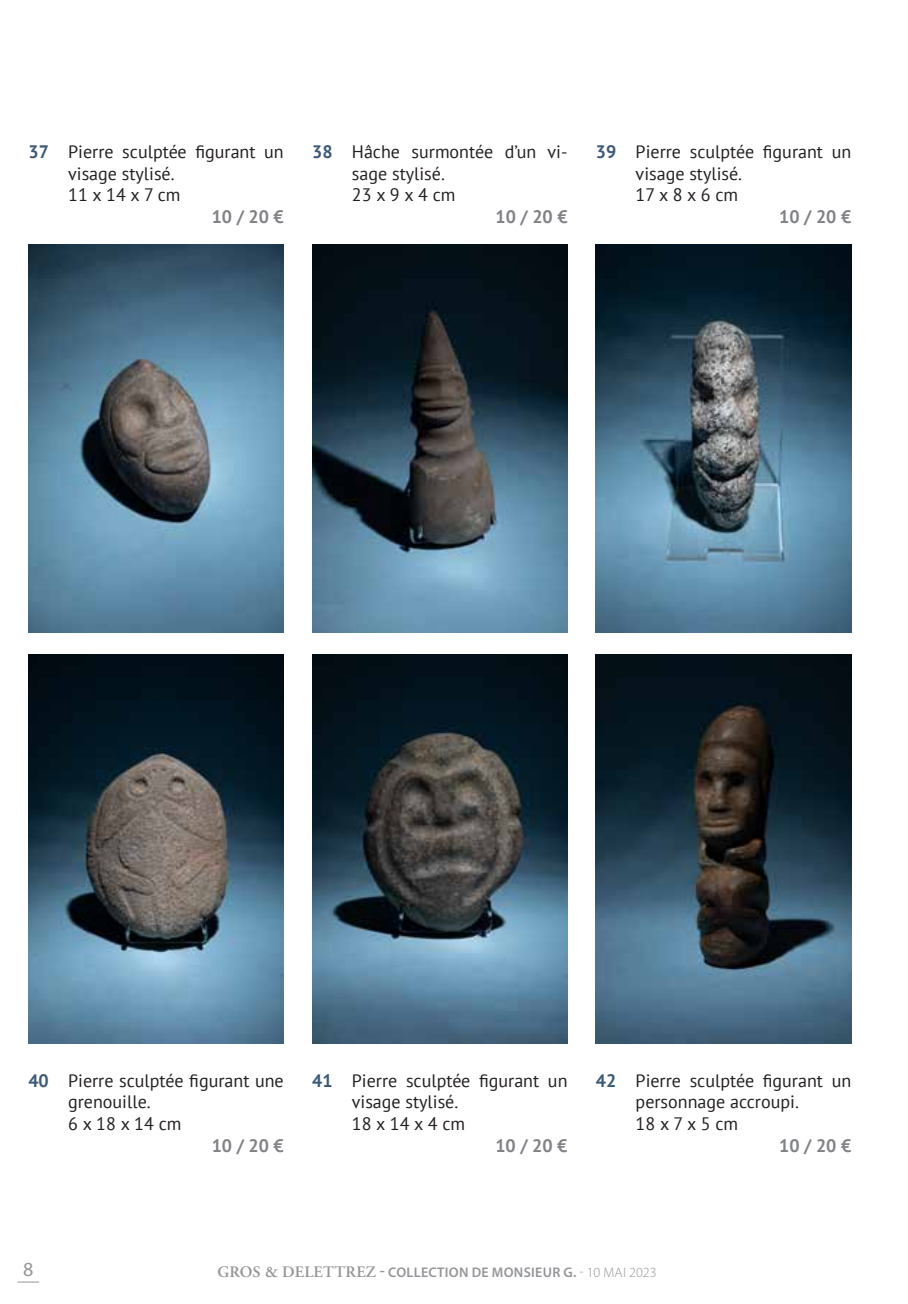
<style>
.page{position:relative;width:908px;height:1304px;background:#fff}
.page>*{position:absolute;margin:0;border:0;box-sizing:border-box;transform-origin:0 0}
.t1{font:20px "Myriad Pro";color:#939598}
.t2{font:18px/21.6px "PT Sans";color:#231f20}
.t3{font:700 18px "PT Sans";color:#808285}
.t4{font:600 14px "Myriad Pro";letter-spacing:.02em;color:#939598}
.s1{font-weight:700;color:#3c5976}
.s2{font-family:"Adobe Garamond Pro";font-size:16px}
.s3{font-size:16px}
.s4{font-weight:300}
</style>
<div class="page">
<svg style="left:18px;top:1282px;width:21px;height:1px"></svg>
<img style="left:595px;top:654px;width:255px;height:390px">
<img style="left:312px;top:654px;width:255px;height:390px">
<img style="left:28px;top:654px;width:255px;height:390px">
<img style="left:595px;top:244px;width:255px;height:389px">
<img style="left:312px;top:244px;width:255px;height:389px">
<img style="left:28px;top:244px;width:255px;height:389px">
<p class="t2" style="left:68px;top:140px;width:217px;text-indent:-40px"><span class="s1">37</span> Pierre sculptée figurant un visage stylisé.<br>11 x 14 x 7 cm</p>
<p class="t3" style="left:212px;top:205px;width:74px">10 / 20 €</p>
<p class="t2" style="left:352px;top:140px;width:217px;text-indent:-40px"><span class="s1">38</span> Hâche surmontée d’un vi&shy;sage stylisé.<br>23 x 9 x 4 cm</p>
<p class="t3" style="left:495px;top:205px;width:74px">10 / 20 €</p>
<p class="t2" style="left:635px;top:140px;width:217px;text-indent:-40px"><span class="s1">39</span> Pierre sculptée figurant un visage stylisé.<br>17 x 8 x 6 cm</p>
<p class="t3" style="left:778px;top:205px;width:74px">10 / 20 €</p>
<p class="t2" style="left:68px;top:1069px;width:217px;text-indent:-40px"><span class="s1">40</span> Pierre sculptée figurant une grenouille.<br>6 x 18 x 14 cm</p>
<p class="t3" style="left:211px;top:1133px;width:74px">10 / 20 €</p>
<p class="t2" style="left:352px;top:1069px;width:217px;text-indent:-40px"><span class="s1">41</span> Pierre sculptée figurant un visage stylisé.<br>18 x 14 x 4 cm</p>
<p class="t3" style="left:495px;top:1133px;width:74px">10 / 20 €</p>
<p class="t2" style="left:635px;top:1069px;width:217px;text-indent:-40px"><span class="s1">42</span> Pierre sculptée figurant un personnage accroupi.<br>18 x 7 x 5 cm</p>
<p class="t3" style="left:778px;top:1133px;width:74px">10 / 20 €</p>
<p class="t1" style="left:23px;top:1258px;width:12px">8</p>
<p class="t4" style="left:217px;top:1265px;width:440px"><span class="s2">GROS &amp; DELETTREZ</span> <span class="s3">-</span> COLLECTION DE MONSIEUR G. <span class="s4">- 10 MAI 2023</span></p>
</div>
